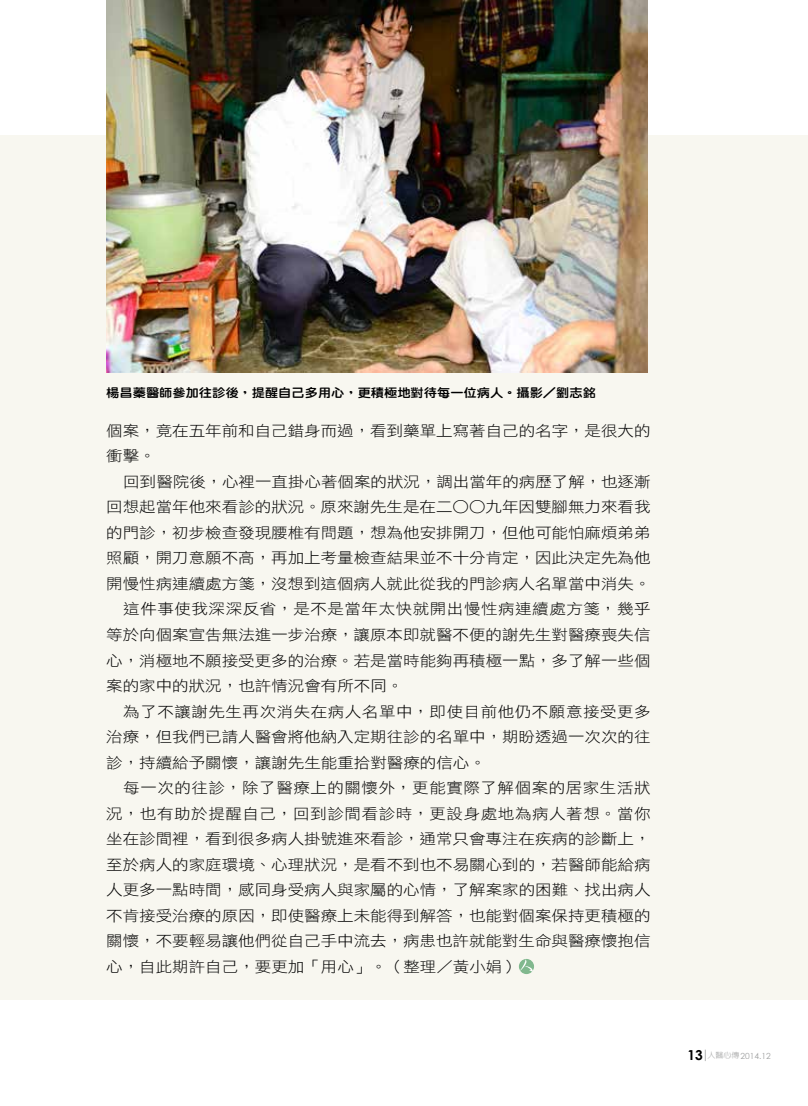
<style>
.page{position:relative;width:808px;height:1106px;background:#fff}
.page>*{position:absolute;margin:0;border:0;box-sizing:border-box;transform-origin:0 0}
.t1{font:14.85px/25.5px "DF Hei Std W3";color:#000;scale:1.11 1}
.t2{font:14.85px "DF Hei Std W3";letter-spacing:.035em;color:#000;scale:1.11 1}
.t3{font:12.15px "DF Yuan Std W8";color:#000;scale:1.09 1}
.t4{font:8.4px "Century Gothic";color:#9fa0a0}
.s1{font-weight:700;font-size:13.65px;color:#000}
.s2{font-family:"Lin Gothic";font-weight:300;font-size:7.65px}
</style>
<div class="page">
<div style="left:0;top:135px;width:808px;height:864px;background:#f8f7f0"></div>
<svg style="left:705px;top:1049px;width:1px;height:12px"></svg>
<div style="left:519px;top:958px;width:15px;height:16px;background:#81b88e;border-radius:50%"></div>
<svg style="left:520px;top:959px;width:13px;height:13px"></svg>
<img style="left:106px;top:0;width:542px;height:372px">
<p class="t3" style="left:106px;top:386px;width:451px">楊昌蓁醫師參加往診後，提醒自己多用心，更積極地對待每一位病人。攝影／劉志銘</p>
<p class="t1" style="left:106px;top:417px;width:492px">個案，竟在五年前和自己錯身而過，看到藥單上寫著自己的名字，是很大的衝擊。</p>
<p class="t1" style="left:123px;top:468px;width:476px">回到醫院後，心裡一直掛心著個案的狀況，調出當年的病歷了解，也逐漸</p>
<p class="t1" style="left:106px;top:494px;width:492px">回想起當年他來看診的狀況。原來謝先生是在二○○九年因雙腳無力來看我</p>
<p class="t1" style="left:106px;top:519px;width:492px">的門診，初步檢查發現腰椎有問題，想為他安排開刀，但他可能怕麻煩弟弟</p>
<p class="t1" style="left:106px;top:545px;width:492px">照顧，開刀意願不高，再加上考量檢查結果並不十分肯定，因此決定先為他</p>
<p class="t1" style="left:106px;top:570px;width:492px">開慢性病連續處方箋，沒想到這個病人就此從我的門診病人名單當中消失。</p>
<p class="t2" style="left:123px;top:601px;width:476px">這件事使我深深反省，是不是當年太快就開出慢性病連續處方箋，幾乎</p>
<p class="t1" style="left:106px;top:621px;width:492px">等於向個案宣告無法進一步治療，讓原本即就醫不便的謝先生對醫療喪失信</p>
<p class="t1" style="left:106px;top:647px;width:492px">心，消極地不願接受更多的治療。若是當時能夠再積極一點，多了解一些個</p>
<p class="t1" style="left:106px;top:672px;width:269px">案的家中的狀況，也許情況會有所不同。</p>
<p class="t2" style="left:123px;top:703px;width:477px">為了不讓謝先生再次消失在病人名單中，即使目前他仍不願意接受更多</p>
<p class="t1" style="left:106px;top:723px;width:492px">治療，但我們已請人醫會將他納入定期往診的名單中，期盼透過一次次的往</p>
<p class="t1" style="left:106px;top:749px;width:343px">診，持續給予關懷，讓謝先生能重拾對醫療的信心。</p>
<p class="t2" style="left:123px;top:779px;width:476px">每一次的往診，除了醫療上的關懷外，更能實際了解個案的居家生活狀</p>
<p class="t2" style="left:106px;top:805px;width:492px">況，也有助於提醒自己，回到診間看診時，更設身處地為病人著想。當你</p>
<p class="t1" style="left:106px;top:825px;width:492px">坐在診間裡，看到很多病人掛號進來看診，通常只會專注在疾病的診斷上，</p>
<p class="t1" style="left:106px;top:851px;width:492px">至於病人的家庭環境、心理狀況，是看不到也不易關心到的，若醫師能給病</p>
<p class="t1" style="left:106px;top:877px;width:492px">人更多一點時間，感同身受病人與家屬的心情，了解案家的困難、找出病人</p>
<p class="t1" style="left:106px;top:902px;width:492px">不肯接受治療的原因，即使醫療上未能得到解答，也能對個案保持更積極的</p>
<p class="t1" style="left:106px;top:928px;width:492px">關懷，不要輕易讓他們從自己手中流去，病患也許就能對生命與醫療懷抱信</p>
<p class="t1" style="left:106px;top:953px;width:373px">心，自此期許自己，要更加「用心」。（整理／黃小娟）</p>
<p class="t4" style="left:688px;top:1050px;width:85px"><span class="s1">13</span> <span class="s2">人醫心傳</span>2014.12</p>
</div>
